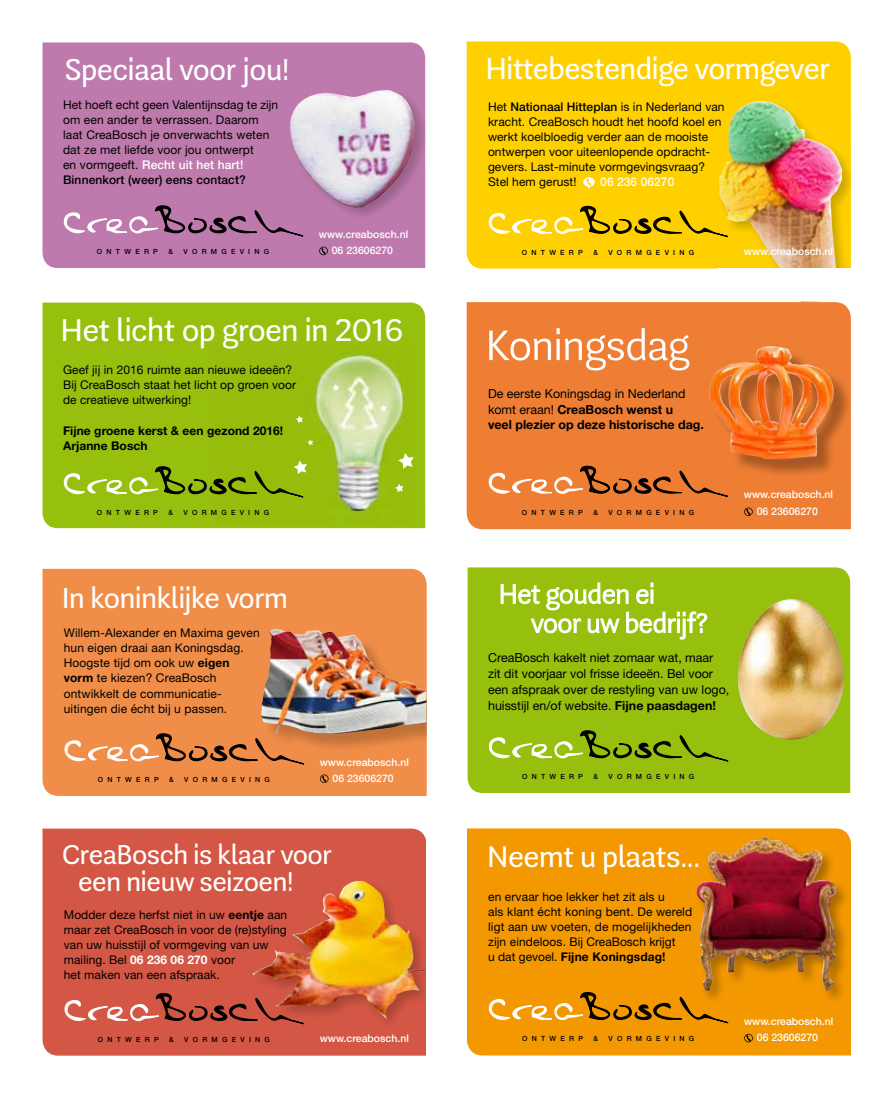
<style>
.page{position:relative;width:893px;height:1098px;background:#fff}
.page>*{position:absolute;margin:0;border:0;box-sizing:border-box;transform-origin:0 0}
.t1{font:31.2px "Guanabara Sans";letter-spacing:-.03em;color:#fff}
.t2{font:30px "Guanabara Sans";letter-spacing:-.03em;color:#fff}
.t3{font:29.7px "Guanabara Sans";letter-spacing:-.03em;color:#fff}
.t4{font:28.65px "Guanabara Sans";letter-spacing:-.03em;color:#fff}
.t5{font:27px/27px "Guanabara Sans";letter-spacing:-.03em;color:#fff}
.t6{font:12.45px/15.8px "Helvetica Neue";color:#000}
.t7{font:700 12.45px/15.8px "Helvetica Neue";color:#000}
.t8{font:12px/15px "Helvetica Neue";letter-spacing:.005em;color:#000}
.t9{font:700 12px/15px "Helvetica Neue";letter-spacing:.005em;color:#000}
.t10{font:500 12px "Helvetica Neue";letter-spacing:.005em;color:#fff}
.t11{font:500 10.5px/16.5px "Helvetica Neue";color:#fff;text-align:center}
.t12{font:500 7.05px "Helvetica Neue";letter-spacing:.6em;color:#000}
.s1{font-weight:500;color:#fff}
.s2{font-weight:500}
.s3{font-weight:700}
.s4{font-weight:700;color:#fff}
.s5{font-weight:400}
</style>
<div class="page">
<div style="left:466px;top:41px;width:385px;height:228px;background:#ffd000"></div>
<svg style="left:488px;top:205px;width:228px;height:33px;background:#e4bd11"></svg>
<div style="left:716px;top:99px;width:140px;height:218px;background:#000;opacity:.2"></div>
<img style="left:719px;top:101px;width:123px;height:200px">
<svg style="left:583px;top:177px;width:12px;height:11px"></svg>
<div style="left:43px;top:302px;width:382px;height:226px;background:#97bf0d"></div>
<img style="left:216px;top:344px;width:198px;height:180px">
<svg style="left:398px;top:453px;width:16px;height:15px"></svg>
<svg style="left:380px;top:404px;width:7px;height:7px"></svg>
<svg style="left:332px;top:384px;width:7px;height:7px"></svg>
<svg style="left:395px;top:483px;width:9px;height:9px"></svg>
<svg style="left:296px;top:415px;width:7px;height:8px"></svg>
<svg style="left:307px;top:439px;width:6px;height:6px"></svg>
<svg style="left:63px;top:460px;width:244px;height:38px;background:#90b21a"></svg>
<div style="left:43px;top:42px;width:382px;height:226px;background:#be7aac"></div>
<svg style="left:63px;top:204px;width:240px;height:33px;background:#ae769f"></svg>
<div style="left:287px;top:87px;width:141px;height:134px;background:#000;opacity:.2"></div>
<img style="left:288px;top:90px;width:127px;height:118px">
<svg style="left:319px;top:246px;width:9px;height:9px"></svg>
<div style="left:42px;top:828px;width:384px;height:227px;background:#d35744"></div>
<svg style="left:64px;top:991px;width:186px;height:33px;background:#c05c4c"></svg>
<div style="left:250px;top:878px;width:247px;height:152px;background:#d35744"></div>
<img style="left:253px;top:881px;width:173px;height:137px">
<div style="left:42px;top:568px;width:385px;height:228px;background:#f08d48"></div>
<svg style="left:64px;top:732px;width:240px;height:33px;background:#d6854d"></svg>
<div style="left:264px;top:631px;width:181px;height:120px;background:#000;opacity:.2"></div>
<img style="left:261px;top:629px;width:165px;height:104px">
<div style="left:427px;top:634px;width:36px;height:109px;background:#fff"></div>
<svg style="left:320px;top:774px;width:9px;height:8px"></svg>
<div style="left:468px;top:567px;width:382px;height:225px;background:#97bf0d"></div>
<svg style="left:488px;top:729px;width:240px;height:33px;background:#8eaf1b"></svg>
<img style="left:738px;top:599px;width:106px;height:140px">
<svg style="left:501px;top:582px;width:206px;height:57px"></svg>
<div style="left:717px;top:268px;width:176px;height:32px;background:#fff"></div>
<div style="left:466px;top:301px;width:386px;height:228px;background:#ee7e33"></div>
<svg style="left:488px;top:465px;width:240px;height:33px;background:#d6793b"></svg>
<div style="left:711px;top:348px;width:140px;height:130px;background:#000;opacity:.3"></div>
<img style="left:709px;top:346px;width:125px;height:113px">
<svg style="left:489px;top:328px;width:200px;height:42px"></svg>
<svg style="left:744px;top:507px;width:9px;height:9px"></svg>
<div style="left:467px;top:828px;width:385px;height:227px;background:#f39800"></div>
<svg style="left:488px;top:990px;width:240px;height:33px;background:#d98e11"></svg>
<svg style="left:744px;top:1033px;width:9px;height:8px"></svg>
<div style="left:694px;top:833px;width:156px;height:170px;background:#000;opacity:.3"></div>
<img style="left:696px;top:839px;width:87px;height:151px">
<div style="left:426px;top:811px;width:41px;height:260px;background:#fff"></div>
<h2 class="t2" style="left:64px;top:50px;width:227px">Speciaal voor jou!</h2>
<p class="t8" style="left:63px;top:96px;width:217px">Het hoeft echt geen Valentijnsdag te zijn om een ander te verrassen. Daarom laat CreaBosch je onverwachts weten dat ze met liefde voor jou ontwerpt<br>en vormgeeft. <span class="s1">Recht uit het hart!<br></span><span class="s2">Binnenkort (weer) eens contact?</span></p>
<p class="t12" style="left:97px;top:248px;width:62px">ONTWERP</p>
<p class="t12" style="left:168px;top:248px;width:6px">&amp;</p>
<p class="t12" style="left:183px;top:248px;width:87px">VORMGEVING</p>
<p class="t11" style="left:319px;top:225px;width:91px">www.creabosch.nl<br>06 23606270</p>
<h1 class="t1" style="left:61px;top:309px;width:345px">Het licht op groen in 2016</h1>
<p class="t8" style="left:63px;top:362px;width:234px">Geef jij in 2016 ruimte aan nieuwe ideeën?<br>Bij CreaBosch staat het licht op groen voor de creatieve uitwerking!</p>
<p class="t9" style="left:63px;top:422px;width:222px">Fijne groene kerst &amp; een gezond 2016!<br>Arjanne Bosch</p>
<p class="t12" style="left:97px;top:508px;width:62px">ONTWERP</p>
<p class="t12" style="left:168px;top:508px;width:6px">&amp;</p>
<p class="t12" style="left:183px;top:508px;width:87px">VORMGEVING</p>
<h3 class="t4" style="left:61px;top:578px;width:228px">In koninklijke vorm</h3>
<p class="t8" style="left:64px;top:625px;width:197px">Willem-Alexander en Maxima geven hun eigen draai aan Koningsdag.<br>Hoogste tijd om ook uw <span class="s3">eigen vorm</span> te kiezen? CreaBosch ontwikkelt de communicatie&shy;uitingen die écht bij u passen.</p>
<p class="t12" style="left:98px;top:775px;width:62px">ONTWERP</p>
<p class="t12" style="left:169px;top:775px;width:6px">&amp;</p>
<p class="t12" style="left:184px;top:775px;width:87px">VORMGEVING</p>
<p class="t11" style="left:320px;top:753px;width:91px">www.creabosch.nl<br>06 23606270</p>
<h3 class="t5" style="left:78px;top:841px;width:256px;text-indent:-17px">CreaBosch is klaar voor een nieuw seizoen!</h3>
<p class="t8" style="left:64px;top:906px;width:225px">Modder deze herfst niet in uw <span class="s3">eentje</span> aan maar zet CreaBosch in voor de (re)styling van uw huisstijl of vormgeving van uw mailing. Bel <span class="s4">06 236 06 270</span> voor<br>het maken van een afspraak.</p>
<p class="t12" style="left:98px;top:1034px;width:62px">ONTWERP</p>
<p class="t12" style="left:169px;top:1034px;width:6px">&amp;</p>
<p class="t12" style="left:184px;top:1034px;width:87px">VORMGEVING</p>
<p class="t11" style="left:320px;top:1029px;width:91px">www.creabosch.nl</p>
<h2 class="t2" style="left:485px;top:49px;width:346px">Hittebestendige vormgever</h2>
<p class="t8" style="left:488px;top:99px;width:238px">Het <span class="s2">Nationaal Hitteplan</span> is in Nederland van kracht. CreaBosch houdt het hoofd koel en werkt koelbloedig verder aan de mooiste ontwerpen voor uiteenlopende opdracht&shy;gevers. Last-minute vormgevingsvraag?<br>Stel hem gerust!</p>
<p class="t10" style="left:600px;top:175px;width:76px">06 236 06270</p>
<p class="t12" style="left:522px;top:248px;width:62px">ONTWERP</p>
<p class="t12" style="left:593px;top:248px;width:6px">&amp;</p>
<p class="t12" style="left:608px;top:248px;width:87px">VORMGEVING</p>
<p class="t11" style="left:744px;top:243px;width:91px">www.creabosch.nl</p>
<p class="t7" style="left:488px;top:385px;width:217px"><span class="s5">De eerste Koningsdag in Nederland komt eraan!</span> CreaBosch wenst u<br>veel plezier op deze historische dag.</p>
<p class="t12" style="left:522px;top:508px;width:62px">ONTWERP</p>
<p class="t12" style="left:593px;top:508px;width:6px">&amp;</p>
<p class="t12" style="left:608px;top:508px;width:87px">VORMGEVING</p>
<p class="t11" style="left:744px;top:486px;width:91px">www.creabosch.nl<br>06 23606270</p>
<p class="t6" style="left:488px;top:649px;width:243px">CreaBosch kakelt niet zomaar wat, maar<br>zit dit voorjaar vol frisse ideeën. Bel voor een afspraak over de restyling van uw logo, huisstijl en/of website. <span class="s3">Fijne paasdagen!</span></p>
<p class="t12" style="left:522px;top:772px;width:62px">ONTWERP</p>
<p class="t12" style="left:593px;top:772px;width:6px">&amp;</p>
<p class="t12" style="left:608px;top:772px;width:87px">VORMGEVING</p>
<h3 class="t3" style="left:487px;top:836px;width:215px">Neemt u plaats...</h3>
<p class="t8" style="left:488px;top:888px;width:206px">en ervaar hoe lekker het zit als u<br>als klant écht koning bent. De wereld ligt aan uw voeten, de mogelijkheden zijn eindeloos. Bij CreaBosch krijgt<br>u dat gevoel. <span class="s3">Fijne Koningsdag!</span></p>
<p class="t12" style="left:522px;top:1034px;width:62px">ONTWERP</p>
<p class="t12" style="left:593px;top:1034px;width:6px">&amp;</p>
<p class="t12" style="left:609px;top:1034px;width:87px">VORMGEVING</p>
<p class="t11" style="left:744px;top:1012px;width:91px">www.creabosch.nl<br>06 23606270</p>
</div>
